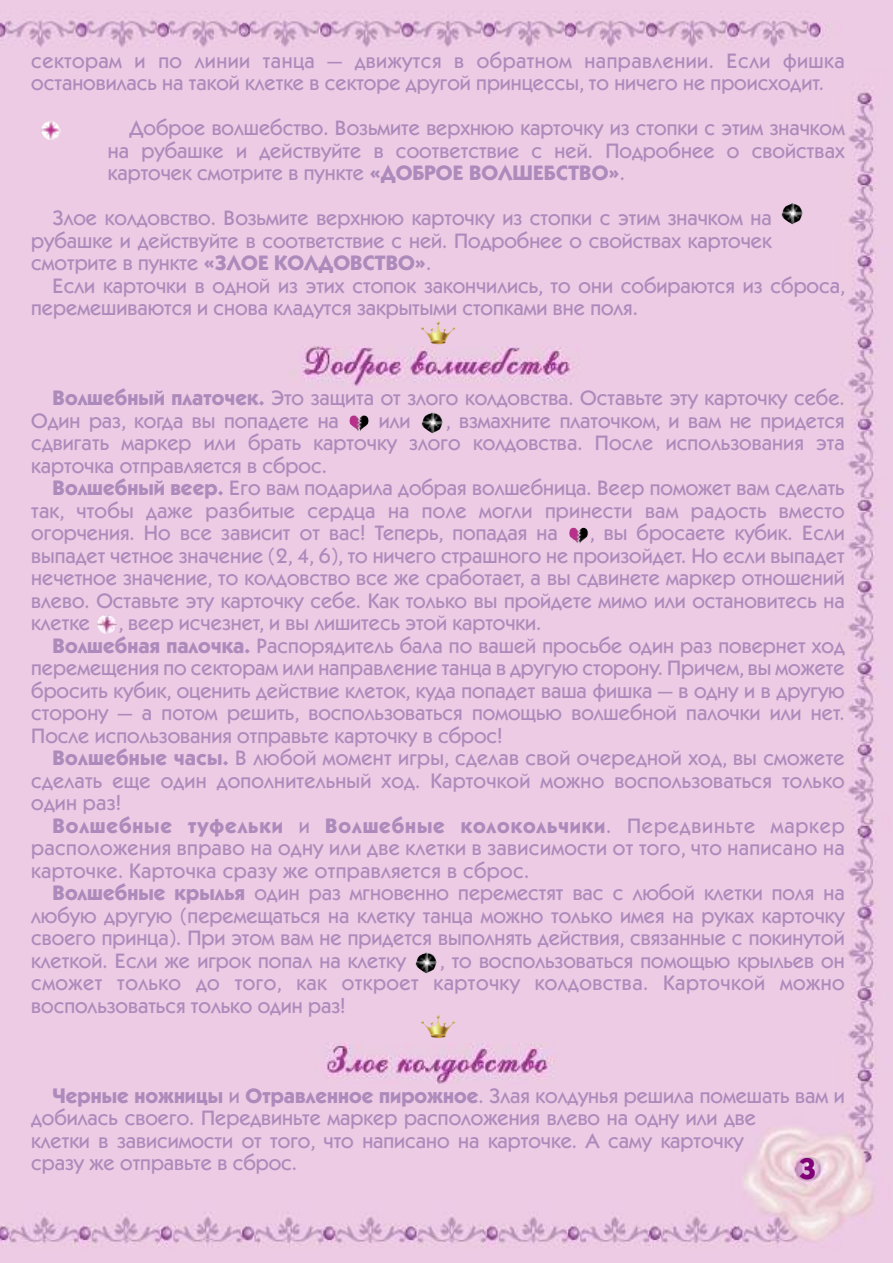
<style>
.page{position:relative;width:893px;height:1263px;background:#edcbe4}
.page>*{position:absolute;margin:0;border:0;box-sizing:border-box;transform-origin:0 0}
.t1{font:700 30px "Kabel C";color:#820077}
.t2{font:500 21px/22.5px "Kabel C";color:#ac8abb;text-align:justify}
.t3{font:700 21px "Kabel C";letter-spacing:.04em;color:#ac8abb}
.s1{font-weight:700}
.s2{font-weight:500}
</style>
<div class="page">
<img style="left:415px;top:953px;width:23px;height:20px">
<img style="left:97px;top:615px;width:20px;height:19px">
<img style="left:569px;top:527px;width:20px;height:17px">
<img style="left:421px;top:413px;width:23px;height:20px">
<img style="left:349px;top:415px;width:20px;height:17px">
<img style="left:41px;top:120px;width:20px;height:21px">
<img style="left:781px;top:202px;width:23px;height:23px">
<img style="left:267px;top:346px;width:340px;height:40px">
<img style="left:266px;top:1043px;width:341px;height:40px">
<img style="left:420px;top:321px;width:35px;height:23px">
<img style="left:420px;top:1014px;width:35px;height:24px">
<p class="t2" style="left:31px;top:49px;width:815px">секторам и по линии танца — движутся в обратном направлении. Если фишка остановилась на такой клетке в секторе другой принцессы, то ничего не происходит.</p>
<p class="t2" style="left:108px;top:116px;width:738px;text-indent:21px">Доброе волшебство. Возьмите верхнюю карточку из стопки с этим значком на рубашке и действуйте в соответствие с ней. Подробнее о свойствах карточек смотрите в пункте <span class="s1">«ДОБРОЕ ВОЛШЕБСТВО»</span>.</p>
<p class="t2" style="left:31px;top:206px;width:742px;text-indent:21px">Злое колдовство. Возьмите верхнюю карточку из стопки с этим значком на рубашке и действуйте в соответствие с ней. Подробнее о свойствах карточек смотрите в пункте <span class="s1">«ЗЛОЕ КОЛДОВСТВО»</span>.</p>
<p class="t2" style="left:31px;top:274px;width:815px;text-indent:21px">Если карточки в одной из этих стопок закончились, то они собираются из сброса, перемешиваются и снова кладутся закрытыми стопками вне поля.</p>
<p class="t2" style="left:31px;top:386px;width:815px;text-indent:21px"><span class="s1">Волшебный платочек.</span> Это защита от злого колдовства. Оставьте эту карточку себе.<br>Один раз, когда вы попадете на</p>
<p class="t2" style="left:31px;top:409px;width:815px;text-indent:415px">, взмахните платочком, и вам не придется сдвигать маркер или брать карточку злого колдовства. После использования эта карточка отправляется в сброс.</p>
<p class="t2" style="left:31px;top:476px;width:815px;text-indent:21px"><span class="s1">Волшебный веер.</span> Его вам подарила добрая волшебница. Веер поможет вам сделать так, чтобы даже разбитые сердца на поле могли принести вам радость вместо огорчения. Но все зависит от вас! Теперь, попадая на</p>
<p class="t2" style="left:379px;top:409px;width:33px">или</p>
<p class="t2" style="left:31px;top:521px;width:815px;text-indent:559px">, вы бросаете кубик. Если выпадет четное значение (2, 4, 6), то ничего страшного не произойдет. Но если выпадет нечетное значение, то колдовство все же сработает, а вы сдвинете маркер отношений влево. Оставьте эту карточку себе. Как только вы пройдете мимо или остановитесь на клетке</p>
<p class="t2" style="left:118px;top:611px;width:424px">, веер исчезнет, и вы лишитесь этой карточки.</p>
<p class="t2" style="left:53px;top:634px;width:794px"><span class="s1">Волшебная палочка.</span> Распорядитель бала по вашей просьбе один раз повернет ход</p>
<p class="t2" style="left:31px;top:656px;width:815px">перемещения по секторам или направление танца в другую сторону. Причем, вы можете</p>
<p class="t2" style="left:31px;top:679px;width:815px">бросить кубик, оценить действие клеток, куда попадет ваша фишка — в одну и в другую</p>
<p class="t2" style="left:31px;top:702px;width:815px">сторону — а потом решить, воспользоваться помощью волшебной палочки или нет.</p>
<p class="t2" style="left:31px;top:724px;width:473px">После использования отправьте карточку в сброс!</p>
<p class="t2" style="left:53px;top:747px;width:794px"><span class="s1">Волшебные часы.</span> В любой момент игры, сделав свой очередной ход, вы сможете</p>
<p class="t2" style="left:31px;top:769px;width:815px">сделать еще один дополнительный ход. Карточкой можно воспользоваться только</p>
<p class="t2" style="left:31px;top:792px;width:91px">один раз!</p>
<p class="t3" style="left:53px;top:813px;width:794px">Волшебные туфельки <span class="s2">и</span> Волшебные колокольчики<span class="s2">. Передвиньте маркер</span></p>
<p class="t2" style="left:31px;top:837px;width:815px">расположения вправо на одну или две клетки в зависимости от того, что написано на</p>
<p class="t2" style="left:31px;top:859px;width:499px">карточке. Карточка сразу же отправляется в сброс.</p>
<p class="t2" style="left:53px;top:881px;width:794px"><span class="s1">Волшебные крылья</span> один раз мгновенно переместят вас с любой клетки поля на</p>
<p class="t2" style="left:31px;top:904px;width:815px">любую другую (перемещаться на клетку танца можно только имея на руках карточку</p>
<p class="t2" style="left:31px;top:926px;width:815px">своего принца). При этом вам не придется выполнять действия, связанные с покинутой</p>
<p class="t2" style="left:31px;top:949px;width:376px">клеткой. Если же игрок попал на клетку</p>
<p class="t2" style="left:31px;top:949px;width:815px;text-indent:409px">, то воспользоваться помощью крыльев он сможет только до того, как откроет карточку колдовства. Карточкой можно воспользоваться только один раз!</p>
<p class="t2" style="left:31px;top:1084px;width:815px;text-align:left;text-indent:21px"><span class="s1">Черные ножницы</span> и <span class="s1">Отравленное пирожное</span>. Злая колдунья решила помешать вам и добилась своего. Передвиньте маркер расположения влево на одну или две<br>клетки в зависимости от того, что написано на карточке. А саму карточку<br>сразу же отправьте в сброс.</p>
<h1 class="t1" style="left:799px;top:1151px;width:19px">3</h1>
</div>
